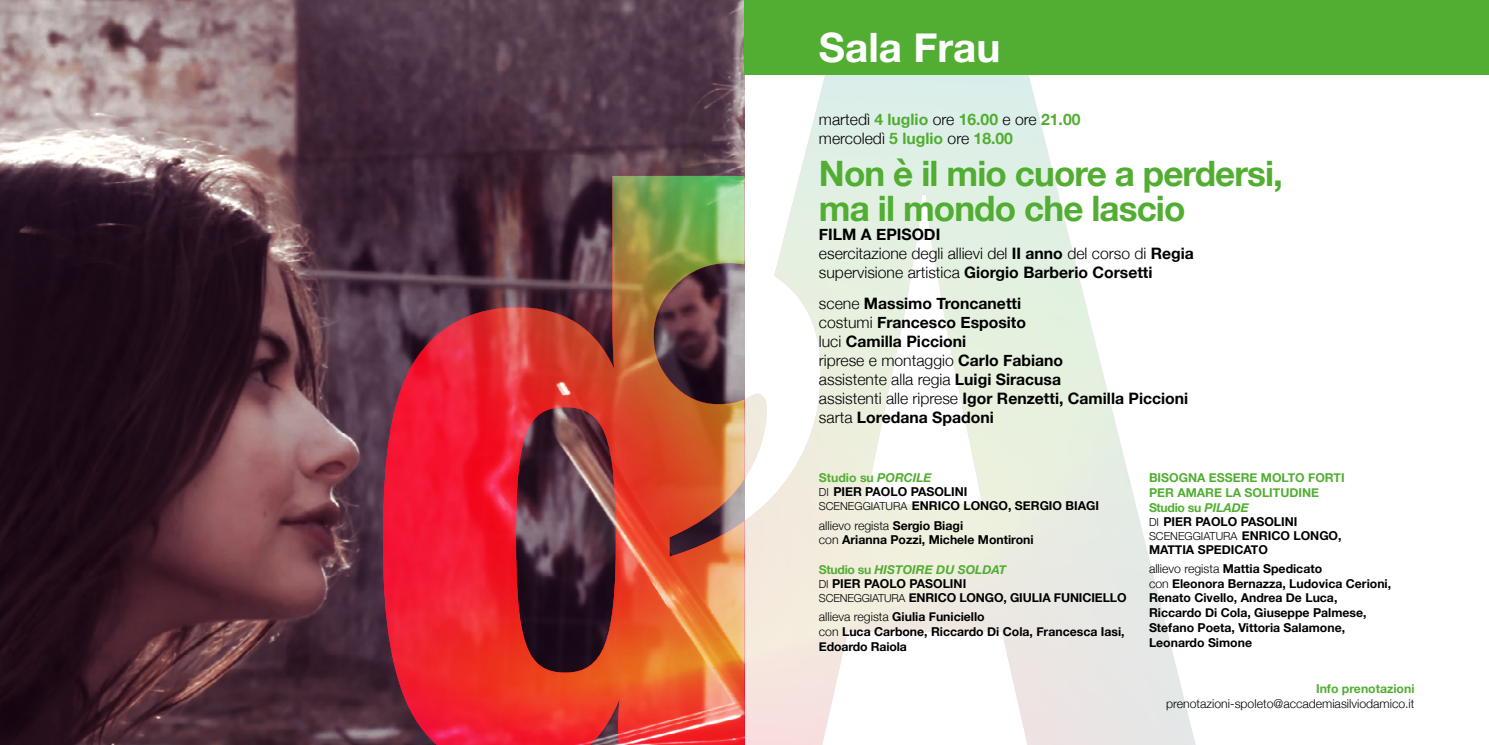
<style>
.page{position:relative;width:1489px;height:745px;background:#fff}
.page>*{position:absolute;margin:0;border:0;box-sizing:border-box;transform-origin:0 0}
.t1{font:700 40.43px "Helvetica Neue";color:#fff}
.t2{font:700 35px/35px "Helvetica Neue";letter-spacing:-.025em;color:#52ae32}
.t3{font:700 15.75px/18.9px "Helvetica Neue";color:#000}
.t4{font:300 15.75px/18.9px "Helvetica Neue";color:#000}
.t5{font:700 15.75px/18.9px "Helvetica Neue";color:#52ae32}
.t6{font:700 12.25px/14.7px "Helvetica Neue";color:#000}
.t7{font:700 12.25px/14.5px "Helvetica Neue";color:#52ae32}
.t8{font:300 12.25px "Helvetica Neue";color:#000}
.t9{font:300 11.03px "Helvetica Neue";color:#000}
.s1{font-weight:300;color:#000}
.s2{font-weight:700}
.s3{font-weight:300}
.s4{color:#52ae32}
.s5{font-style:italic;color:#52ae32}
.s6{font-weight:300;font-size:11.03px}
.s7{font-style:italic}
.s8{font-weight:300;font-size:11.03px;color:#000}
.s9{color:#000}
.s10{font-weight:700;font-size:12.25px}
</style>
<div class="page">
<img style="left:744px;top:74px;width:452px;height:670px">
<img style="left:0;top:0;width:744px;height:744px">
<div style="left:744px;top:0;width:744px;height:74px;background:#52ae32"></div>
<img style="left:383px;top:74px;width:361px;height:670px">
<h1 class="t1" style="left:819px;top:16px;width:183px">Sala Frau</h1>
<p class="t5" style="left:819px;top:110px;width:263px"><span class="s1">martedì</span> 4 luglio <span class="s1">ore</span> 16.00 <span class="s1">e ore</span> 21.00 <span class="s1">mercoledì</span> 5 luglio <span class="s1">ore</span> 18.00</p>
<h2 class="t2" style="left:819px;top:157px;width:465px">Non è il mio cuore a perdersi, ma il mondo che lascio</h2>
<p class="t4" style="left:819px;top:224px;width:376px"><span class="s2">FILM A EPISODI<br></span>esercitazione degli allievi del <span class="s2">II anno</span> del corso di <span class="s2">Regia </span>supervisione artistica <span class="s2">Giorgio Barberio Corsetti</span></p>
<p class="t3" style="left:819px;top:294px;width:371px"><span class="s3">scene</span> Massimo Troncanetti<br><span class="s3">costumi</span> Francesco Esposito<br><span class="s3">luci</span> Camilla Piccioni<br><span class="s3">riprese e montaggio</span> Carlo Fabiano<br><span class="s3">assistente alla regia</span> Luigi Siracusa<br><span class="s3">assistenti alle riprese</span> Igor Renzetti, Camilla Piccioni <span class="s3">sarta</span> Loredana Spadoni</p>
<p class="t6" style="left:819px;top:471px;width:282px;line-height:14px"><span class="s4">Studio su</span> <span class="s5">PORCILE<br></span><span class="s6">DI</span> PIER PAOLO PASOLINI<br><span class="s6">SCENEGGIATURA</span> ENRICO LONGO, SERGIO BIAGI</p>
<p class="t6" style="left:818px;top:518px;width:216px"><span class="s3">allievo regista</span> Sergio Biagi<br><span class="s3">con</span> Arianna Pozzi, Michele Montironi</p>
<p class="t6" style="left:818px;top:562px;width:309px;line-height:14px"><span class="s4">Studio su</span> <span class="s5">HISTOIRE DU SOLDAT<br></span><span class="s6">DI</span> PIER PAOLO PASOLINI<br><span class="s6">SCENEGGIATURA</span> ENRICO LONGO, GIULIA FUNICIELLO</p>
<p class="t6" style="left:819px;top:609px;width:307px"><span class="s3">allieva regista</span> Giulia Funiciello<br><span class="s3">con</span> Luca Carbone, Riccardo Di Cola, Francesca Iasi,<br>Edoardo Raiola</p>
<p class="t7" style="left:1148px;top:470px;width:197px">BISOGNA ESSERE MOLTO FORTI<br>PER AMARE LA SOLITUDINE<br>Studio su <span class="s7">PILADE<br></span><span class="s8">DI</span> <span class="s9">PIER PAOLO PASOLINI</span></p>
<p class="t9" style="left:1148px;top:526px;width:194px">SCENEGGIATURA <span class="s10">ENRICO LONGO,</span></p>
<p class="t6" style="left:1148px;top:539px;width:175px;line-height:19.2px">MATTIA SPEDICATO<br><span class="s3">allievo regista</span> Mattia Spedicato</p>
<p class="t6" style="left:1148px;top:576px;width:244px"><span class="s3">con</span> Eleonora Bernazza, Ludovica Cerioni,<br>Renato Civello, Andrea De Luca,<br>Riccardo Di Cola, Giuseppe Palmese,<br>Stefano Poeta, Vittoria Salamone,<br>Leonardo Simone</p>
<p class="t7" style="left:1315px;top:681px;width:100px">Info prenotazioni</p>
<p class="t8" style="left:1166px;top:693px;width:250px">prenotazioni-spoleto@accademiasilviodamico.it</p>
</div>
